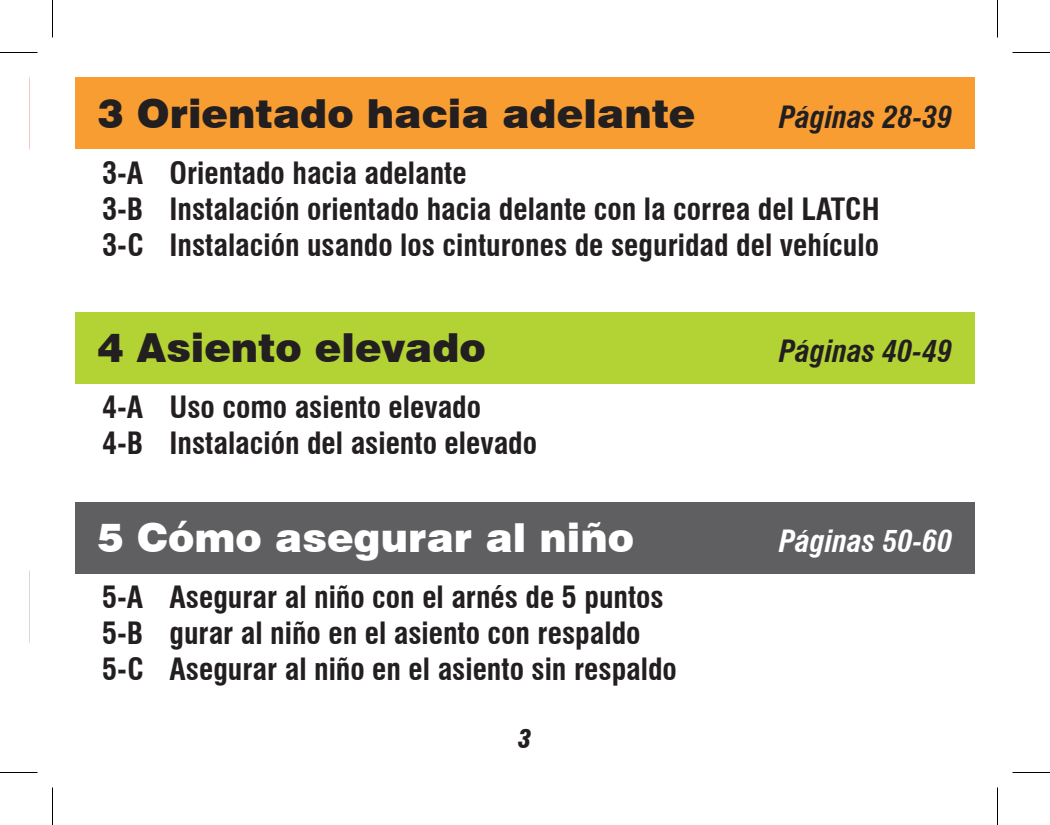
<style>
.page{position:relative;width:1050px;height:825px;background:#fff}
.page>*{position:absolute;margin:0;border:0;box-sizing:border-box;transform-origin:0 0}
.t1{font:900 40px "Swiss 721 BT";color:#231f20}
.t2{font:900 40px "Swiss 721 BT";color:#fff}
.t3{font:700 condensed 30px "Swiss 721 BT";color:#231f20}
.t4{font:italic 700 condensed 30px "Swiss 721 BT";color:#231f20}
.t5{font:italic 700 condensed 30px "Swiss 721 BT";color:#fff}
.t6{font:italic 900 condensed 25px "Swiss 721 BT";color:#231f20}
</style>
<div class="page">
<div style="left:75px;top:78px;width:900px;height:71px;background:#f89d31"></div>
<div style="left:75px;top:312px;width:900px;height:72px;background:#b3d234"></div>
<div style="left:75px;top:502px;width:900px;height:72px;background:#5f5f62"></div>
<hr style="left:0;top:52px;width:38px;height:1px;background:#000">
<hr style="left:1012px;top:52px;width:38px;height:1px;background:#000">
<hr style="left:0;top:772px;width:38px;height:1px;background:#000">
<hr style="left:1012px;top:772px;width:38px;height:1px;background:#000">
<hr style="left:52px;top:0;width:1px;height:38px;background:#000">
<hr style="left:52px;top:788px;width:1px;height:37px;background:#000">
<hr style="left:997px;top:0;width:1px;height:38px;background:#000">
<hr style="left:997px;top:788px;width:1px;height:37px;background:#000">
<p class="t1" style="left:98px;top:89px;width:600px">3 Orientado hacia adelante</p>
<p class="t4" style="left:779px;top:99px;width:175px">Páginas 28-39</p>
<p class="t3" style="left:102px;top:155px;width:366px">3-A Orientado hacia adelante</p>
<p class="t3" style="left:102px;top:191px;width:779px">3-B Instalación orientado hacia delante con la correa del LATCH</p>
<p class="t3" style="left:102px;top:227px;width:779px">3-C Instalación usando los cinturones de seguridad del vehículo</p>
<p class="t1" style="left:98px;top:324px;width:390px">4 Asiento elevado</p>
<p class="t4" style="left:779px;top:334px;width:175px">Páginas 40-49</p>
<p class="t3" style="left:102px;top:389px;width:381px">4-A Uso como asiento elevado</p>
<p class="t3" style="left:102px;top:425px;width:437px">4-B Instalación del asiento elevado</p>
<p class="t2" style="left:98px;top:514px;width:538px">5 Cómo asegurar al niño</p>
<p class="t5" style="left:779px;top:524px;width:175px">Páginas 50-60</p>
<p class="t3" style="left:102px;top:579px;width:563px">5-A Asegurar al niño con el arnés de 5 puntos</p>
<p class="t3" style="left:102px;top:615px;width:540px">5-B gurar al niño en el asiento con respaldo</p>
<p class="t3" style="left:102px;top:651px;width:576px">5-C Asegurar al niño en el asiento sin respaldo</p>
<p class="t6" style="left:518px;top:724px;width:15px">3</p>
</div>
